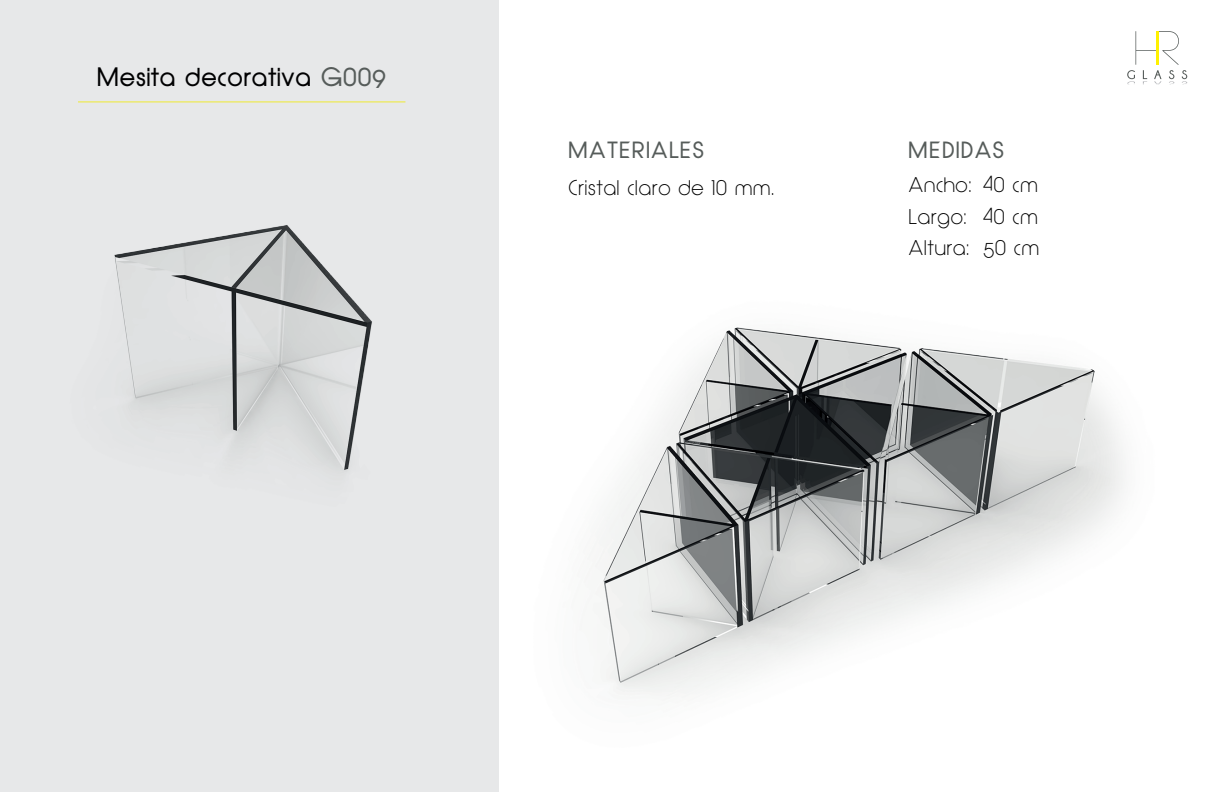
<style>
.page{position:relative;width:1224px;height:792px;background:#fff}
.page>*{position:absolute;margin:0;border:0;box-sizing:border-box;transform-origin:0 0}
.t1{font:700 25px "Quinfo";letter-spacing:.05em;color:#000001}
.t2{font:700 22px "Quinfo";letter-spacing:.1em;color:#565c5a}
.t3{font:20px/31.5px "Quinfo";letter-spacing:.05em;color:#000001}
.s1{color:#565c5a}
</style>
<div class="page">
<div style="left:0;top:0;width:499px;height:792px;background:#e7e8e9"></div>
<hr style="left:78px;top:101px;width:327px;height:1px;background:#efea32">
<svg style="left:1127px;top:31px;width:60px;height:54px"></svg>
<img style="left:114px;top:225px;width:258px;height:248px">
<img style="left:595px;top:327px;width:530px;height:369px">
<p class="t1" style="left:98px;top:61px;width:290px">Mesita decorativa <span class="s1">G009</span></p>
<p class="t2" style="left:569px;top:137px;width:137px">MATERIALES</p>
<p class="t3" style="left:569px;top:172px;width:207px">Cristal claro de 10 mm.</p>
<p class="t2" style="left:909px;top:137px;width:97px">MEDIDAS</p>
<p class="t3" style="left:909px;top:170px;width:63px">Ancho:<br>Largo:<br>Altura:</p>
<p class="t3" style="left:984px;top:170px;width:57px;text-align:justify">40 cm 40 cm 50 cm</p>
</div>
